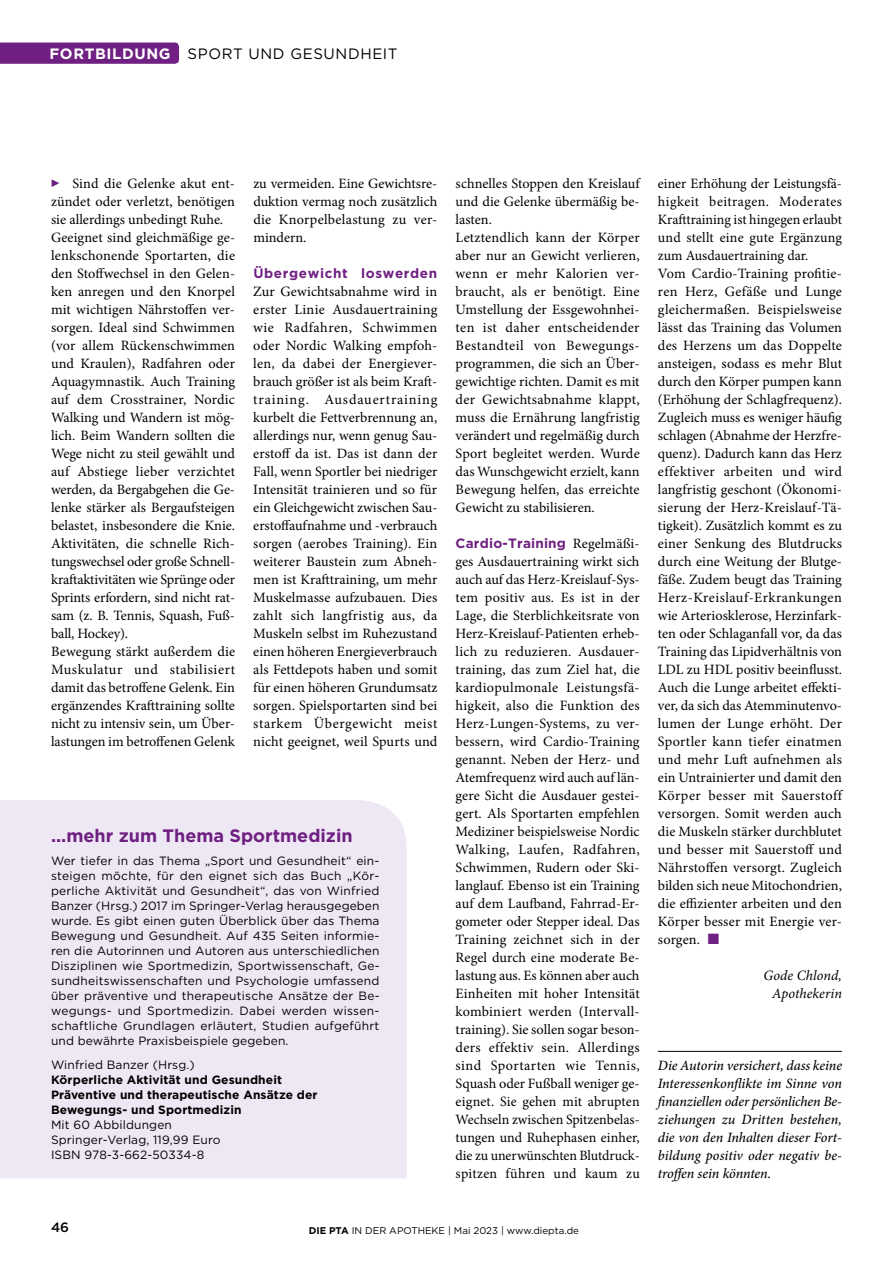
<style>
.page{position:relative;width:893px;height:1263px;background:#fff}
.page>*{position:absolute;margin:0;border:0;box-sizing:border-box;transform-origin:0 0}
.t1{font:700 18px "Gotham";color:#6f2082}
.t2{font:15px "Gotham";letter-spacing:.04em;color:#000}
.t3{font:14.25px/18px "Minion Pro";letter-spacing:.005em;color:#000}
.t4{font:italic 500 14.25px/18px "Minion Pro";color:#000;text-align:justify}
.t5{font:italic 14.25px/18px "Minion Pro";letter-spacing:.005em;color:#000;text-align:right}
.t6{font:700 13.5px "Gotham";letter-spacing:.015em;color:#6f2082}
.t7{font:700 13.5px "Gotham";letter-spacing:.045em;color:#6f2082}
.t8{font:500 13.5px "Gotham";color:#000}
.t9{font:12px/15px "Gotham";letter-spacing:.01em;color:#000;text-align:justify}
.t10{font:700 12px/15px "Gotham";letter-spacing:.01em;color:#000}
.t11{font:9.75px "Gotham";color:#000}
.s1{font-weight:700;color:#fff}
.s2{font-family:"Minion Pro";font-weight:400;font-size:14.25px;color:#000}
.s3{color:#6f2082}
.s4{font-weight:700}
</style>
<div class="page">
<div style="left:0;top:43px;width:179px;height:21px;background:#6f2082"></div>
<hr style="left:658px;top:1051px;width:184px;height:1px;background:#000">
<div style="left:0;top:800px;width:407px;height:378px;background:#eee8f4"></div>
<p class="t2" style="left:50px;top:44px;width:350px"><span class="s1">FORTBILDUNG</span> SPORT UND GESUNDHEIT</p>
<p class="t3" style="left:51px;top:175px;width:186px;text-indent:21px">Sind die Gelenke akut ent&shy;zündet oder verletzt, benötigen sie allerdings unbedingt Ruhe.<br>Geeignet sind gleichmäßige ge&shy;lenkschonende Sportarten, die den Stoffwechsel in den Gelen&shy;ken anregen und den Knorpel mit wichtigen Nährstoffen ver&shy;sorgen. Ideal sind Schwimmen (vor allem Rückenschwimmen und Kraulen), Radfahren oder<br>Aquagymnastik. Auch Training auf dem Crosstrainer, Nordic<br>Walking und Wandern ist mög&shy;lich. Beim Wandern sollten die<br>Wege nicht zu steil gewählt und auf Abstiege lieber verzichtet werden, da Bergabgehen die Ge&shy;lenke stärker als Bergaufsteigen belastet, insbesondere die Knie.<br>Aktivitäten, die schnelle Rich&shy;tungswechsel oder große Schnell&shy;kraftaktivitäten wie Sprünge oder<br>Sprints erfordern, sind nicht rat&shy;sam (z. B. Tennis, Squash, Fuß&shy;ball, Hockey).<br>Bewegung stärkt außerdem die<br>Muskulatur und stabilisiert damit das betroffene Gelenk. Ein ergänzendes Krafttraining sollte nicht zu intensiv sein, um Über&shy;lastungen im betroffenen Gelenk</p>
<p class="t3" style="left:253px;top:175px;width:186px;text-align:justify">zu vermeiden. Eine Gewichtsre&shy;duktion vermag noch zusätzlich die Knorpelbelastung zu ver&shy;mindern.</p>
<p class="t7" style="left:253px;top:264px;width:185px">Übergewicht loswerden</p>
<p class="t3" style="left:253px;top:283px;width:186px;text-align:justify">Zur Gewichtsabnahme wird in erster Linie Ausdauertraining wie Radfahren, Schwimmen oder Nordic Walking empfoh&shy;len, da dabei der Energiever&shy;brauch größer ist als beim Kraft&shy;training. Ausdauertraining kurbelt die Fettverbrennung an, allerdings nur, wenn genug Sau&shy;erstoff da ist. Das ist dann der Fall, wenn Sportler bei niedriger Intensität trainieren und so für ein Gleichgewicht zwischen Sau&shy;erstoffaufnahme und -verbrauch sorgen (aerobes Training). Ein weiterer Baustein zum Abneh&shy;men ist Krafttraining, um mehr Muskelmasse aufzubauen. Dies zahlt sich langfristig aus, da Muskeln selbst im Ruhezustand einen höheren Energieverbrauch als Fettdepots haben und somit für einen höheren Grundumsatz sorgen. Spielsportarten sind bei starkem Übergewicht meist nicht geeignet, weil Spurts und</p>
<p class="t1" style="left:51px;top:823px;width:303px">...mehr zum Thema Sportmedizin</p>
<p class="t9" style="left:51px;top:853px;width:330px">Wer tiefer in das Thema „Sport und Gesundheit“ ein&shy;steigen möchte, für den eignet sich das Buch „Kör&shy;perliche Aktivität und Gesundheit“, das von Winfried Banzer (Hrsg.) 2017 im Springer-Verlag herausgegeben wurde. Es gibt einen guten Überblick über das Thema Bewegung und Gesundheit. Auf 435 Seiten informie&shy;ren die Autorinnen und Autoren aus unterschiedlichen Disziplinen wie Sportmedizin, Sportwissenschaft, Ge&shy;sundheitswissenschaften und Psychologie umfassend über präventive und therapeutische Ansätze der Be&shy;wegungs- und Sportmedizin. Dabei werden wissen&shy;schaftliche Grundlagen erläutert, Studien aufgeführt und bewährte Praxisbeispiele gegeben.</p>
<p class="t9" style="left:51px;top:1056px;width:145px">Winfried Banzer (Hrsg.)</p>
<p class="t10" style="left:51px;top:1072px;width:268px">Körperliche Aktivität und Gesundheit<br>Präventive und therapeutische Ansätze der<br>Bewegungs- und Sportmedizin</p>
<p class="t9" style="left:51px;top:1116px;width:171px;text-align:left">Mit 60 Abbildungen<br>Springer-Verlag, 119,99 Euro<br>ISBN 978-3-662-50334-8</p>
<p class="t3" style="left:456px;top:175px;width:186px">schnelles Stoppen den Kreislauf und die Gelenke übermäßig be&shy;lasten.<br>Letztendlich kann der Körper aber nur an Gewicht verlieren, wenn er mehr Kalorien ver&shy;braucht, als er benötigt. Eine<br>Umstellung der Essgewohnhei&shy;ten ist daher entscheidender<br>Bestandteil von Bewegungs&shy;programmen, die sich an Über&shy;gewichtige richten. Damit es mit der Gewichtsabnahme klappt, muss die Ernährung langfristig verändert und regelmäßig durch<br>Sport begleitet werden. Wurde das Wunschgewicht erzielt, kann<br>Bewegung helfen, das erreichte<br>Gewicht zu stabilisieren.</p>
<p class="t6" style="left:456px;top:534px;width:186px">Cardio-Training <span class="s2">Regelmäßi-</span></p>
<p class="t3" style="left:456px;top:553px;width:186px;text-align:justify">ges Ausdauertraining wirkt sich auch auf das Herz-Kreislauf-Sys&shy;tem positiv aus. Es ist in der Lage, die Sterblichkeitsrate von Herz-Kreislauf-Patienten erheb&shy;lich zu reduzieren. Ausdauer&shy;training, das zum Ziel hat, die kardiopulmonale Leistungsfä&shy;higkeit, also die Funktion des Herz-Lungen-Systems, zu ver&shy;bessern, wird Cardio-Training genannt. Neben der Herz- und Atemfrequenz wird auch auf län&shy;gere Sicht die Ausdauer gestei&shy;gert. Als Sportarten empfehlen Mediziner beispielsweise Nordic Walking, Laufen, Radfahren, Schwimmen, Rudern oder Ski&shy;langlauf. Ebenso ist ein Training auf dem Laufband, Fahrrad-Er&shy;gometer oder Stepper ideal. Das Training zeichnet sich in der Regel durch eine moderate Be&shy;lastung aus. Es können aber auch Einheiten mit hoher Intensität kombiniert werden (Intervall&shy;training). Sie sollen sogar beson&shy;ders effektiv sein. Allerdings sind Sportarten wie Tennis, Squash oder Fußball weniger ge&shy;eignet. Sie gehen mit abrupten Wechseln zwischen Spitzenbelas&shy;tungen und Ruhephasen einher, die zu unerwünschten Blutdruck&shy;spitzen führen und kaum zu</p>
<p class="t3" style="left:658px;top:175px;width:186px">einer Erhöhung der Leistungsfä&shy;higkeit beitragen. Moderates<br>Krafttraining ist hingegen erlaubt und stellt eine gute Ergänzung zum Ausdauertraining dar.<br>Vom Cardio-Training profitie&shy;ren Herz, Gefäße und Lunge gleichermaßen. Beispielsweise lässt das Training das Volumen des Herzens um das Doppelte ansteigen, sodass es mehr Blut durch den Körper pumpen kann (Erhöhung der Schlagfrequenz).<br>Zugleich muss es weniger häufig schlagen (Abnahme der Herzfre&shy;quenz). Dadurch kann das Herz effektiver arbeiten und wird langfristig geschont (Ökonomi&shy;sierung der Herz-Kreislauf-Tä&shy;tigkeit). Zusätzlich kommt es zu einer Senkung des Blutdrucks durch eine Weitung der Blutge&shy;fäße. Zudem beugt das Training<br>Herz-Kreislauf-Erkrankungen wie Arteriosklerose, Herzinfark&shy;ten oder Schlaganfall vor, da das<br>Training das Lipidverhältnis von<br>LDL zu HDL positiv beeinflusst.<br>Auch die Lunge arbeitet effekti&shy;ver, da sich das Atemminutenvo&shy;lumen der Lunge erhöht. Der<br>Sportler kann tiefer einatmen und mehr Luft aufnehmen als ein Untrainierter und damit den<br>Körper besser mit Sauerstoff versorgen. Somit werden auch die Muskeln stärker durchblutet und besser mit Sauerstoff und<br>Nährstoffen versorgt. Zugleich bilden sich neue Mitochondrien, die effizienter arbeiten und den<br>Körper besser mit Energie ver&shy;sorgen. <span class="s3">■</span></p>
<p class="t5" style="left:763px;top:967px;width:80px">Gode Chlond,<br>Apothekerin</p>
<p class="t4" style="left:658px;top:1056px;width:186px">Die Autorin versichert, dass keine Interessenkonflikte im Sinne von finanziellen oder persönlichen Be&shy;ziehungen zu Dritten bestehen, die von den Inhalten dieser Fort&shy;bildung positiv oder negativ be&shy;troffen sein könnten.</p>
<p class="t8" style="left:51px;top:1218px;width:20px">46</p>
<p class="t11" style="left:309px;top:1224px;width:272px"><span class="s4">DIE PTA</span> IN DER APOTHEKE | Mai 2023 | www.diepta.de</p>
</div>
